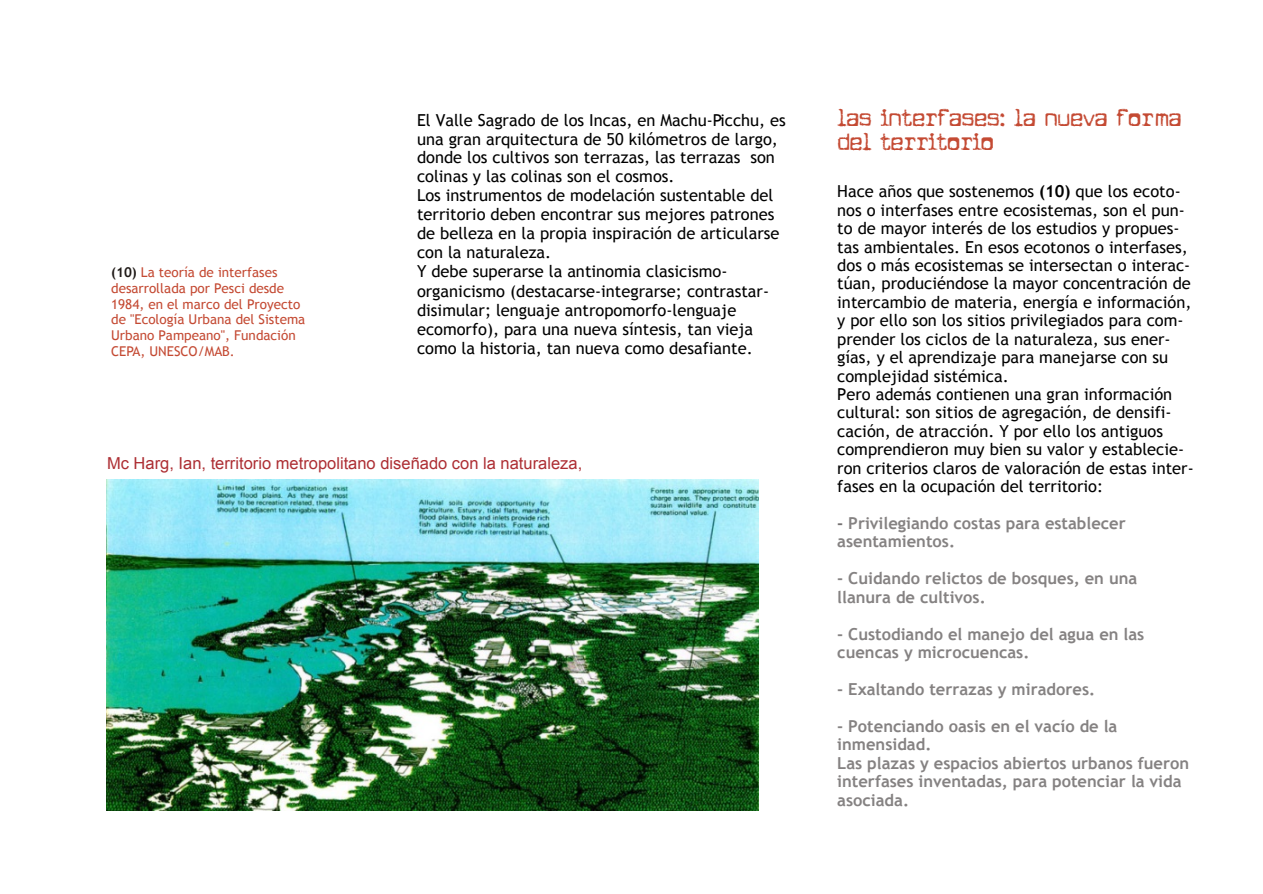
<style>
.page{position:relative;width:1263px;height:894px;background:#fff}
.page>*{position:absolute;margin:0;border:0;box-sizing:border-box;transform-origin:0 0}
.t1{font:27px/23.7px "Cuomotype";color:#c44a33}
.t2{font:16.5px/18.5px "Trebuchet MS";color:#000}
.t3{font:700 16.5px/18.5px "Trebuchet MS";color:#858282}
.t4{font:16.5px "Arial";color:#ad2e33}
.t5{font:13.5px/15.8px "Trebuchet MS";color:#c44a33}
.s1{font-weight:700;color:#1f1a17}
.s2{font-weight:700}
.s3{color:#737070}
</style>
<div class="page">
<img style="left:106px;top:480px;width:652px;height:331px">
<p class="t5" style="left:111px;top:266px;width:196px"><span class="s1">(10)</span> La teoría de interfases desarrollada por Pesci desde<br>1984, en el marco del Proyecto de "Ecología Urbana del Sistema<br>Urbano Pampeano", Fundación<br>CEPA, UNESCO/MAB.</p>
<p class="t2" style="left:417px;top:112px;width:370px;line-height:19px">El Valle Sagrado de los Incas, en Machu-Picchu, es una gran arquitectura de 50 kilómetros de largo, donde los cultivos son terrazas, las terrazas son colinas y las colinas son el cosmos.<br>Los instrumentos de modelación sustentable del territorio deben encontrar sus mejores patrones de belleza en la propia inspiración de articularse con la naturaleza.<br>Y debe superarse la antinomia clasicismo&shy;organicismo (destacarse-integrarse; contrastar&shy;disimular; lenguaje antropomorfo-lenguaje ecomorfo), para una nueva síntesis, tan vieja como la historia, tan nueva como desafiante.</p>
<p class="t4" style="left:107px;top:457px;width:477px">Mc Harg, Ian, territorio metropolitano diseñado con la naturaleza,</p>
<h1 class="t1" style="left:837px;top:107px;width:346px">las interfases: la nueva forma del territorio</h1>
<p class="t2" style="left:837px;top:184px;width:358px">Hace años que sostenemos <span class="s2">(10)</span> que los ecoto&shy;nos o interfases entre ecosistemas, son el pun&shy;to de mayor interés de los estudios y propues&shy;tas ambientales. En esos ecotonos o interfases, dos o más ecosistemas se intersectan o interac&shy;túan, produciéndose la mayor concentración de intercambio de materia, energía e información, y por ello son los sitios privilegiados para com&shy;prender los ciclos de la naturaleza, sus ener&shy;gías, y el aprendizaje para manejarse con su complejidad sistémica.<br>Pero además contienen una gran información cultural: son sitios de agregación, de densifi&shy;cación, de atracción. Y por ello los antiguos comprendieron muy bien su valor y establecie&shy;ron criterios claros de valoración de estas inter&shy;fases en la ocupación del territorio:</p>
<p class="t3" style="left:837px;top:515px;width:290px"><span class="s3">-</span> Privilegiando costas para establecer asentamientos.</p>
<p class="t3" style="left:837px;top:571px;width:301px">- Cuidando relictos de bosques, en una llanura de cultivos.</p>
<p class="t3" style="left:837px;top:626px;width:309px">- Custodiando el manejo del agua en las cuencas y microcuencas.</p>
<p class="t3" style="left:837px;top:681px;width:259px">- Exaltando terrazas y miradores.</p>
<p class="t3" style="left:837px;top:718px;width:353px">- Potenciando oasis en el vacío de la inmensidad.<br>Las plazas y espacios abiertos urbanos fueron interfases inventadas, para potenciar la vida asociada.</p>
</div>
